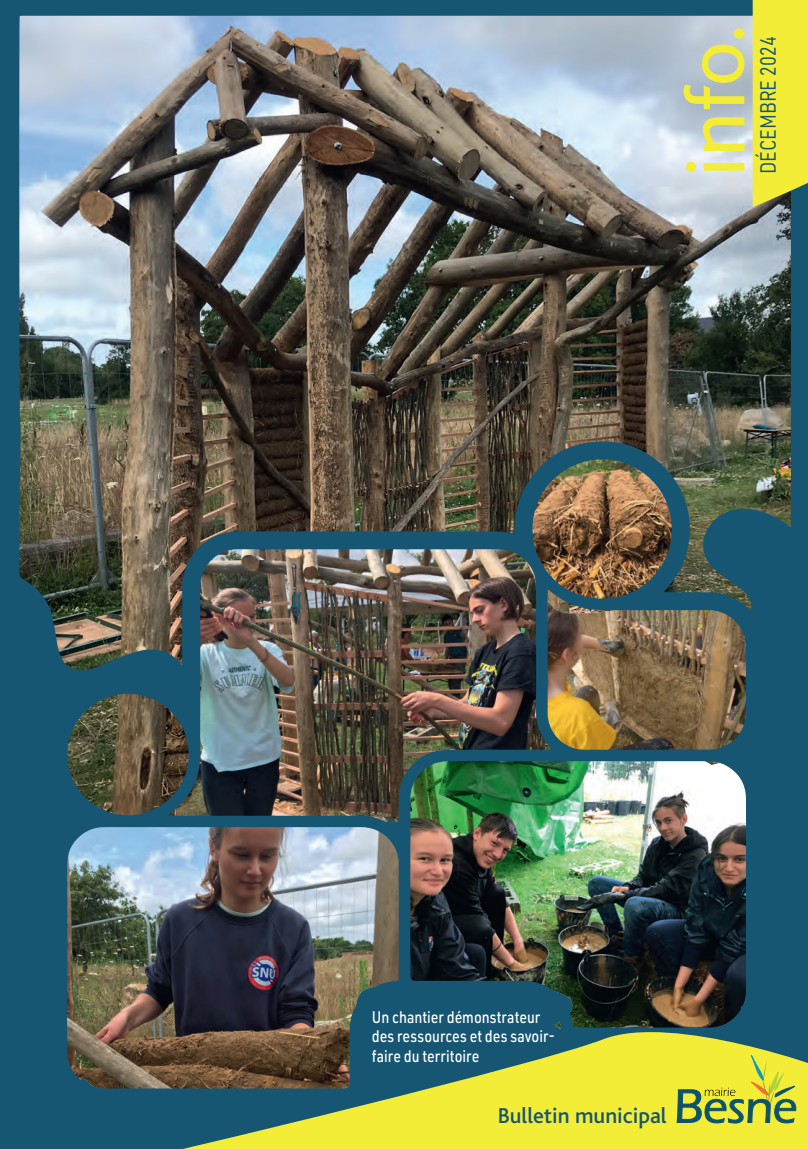
<style>
.page{position:relative;width:808px;height:1149px;background:#fff}
.page>*{position:absolute;margin:0;border:0;box-sizing:border-box;transform-origin:0 0}
.t1{font:500 22.5px "Bliss";color:#165672}
.t2{font:21.6px "URWDIN";color:#165672;scale:.85 1}
.t3{font:500 16.5px/19.5px "URWDIN";color:#fff;scale:.85 1}
</style>
<div class="page">
<img style="left:0;top:0;width:808px;height:1148px">
<div style="left:753px;top:0;width:55px;height:208px;background:#f4ed38"></div>
<svg style="left:686px;top:162px;width:58px;height:10px"></svg>
<svg style="left:703px;top:117px;width:41px;height:34px"></svg>
<svg style="left:683px;top:45px;width:61px;height:64px;background:#c8ce98"></svg>
<div style="left:734px;top:28px;width:10px;height:11px;background:#f4ed38;border-radius:50%"></div>
<svg style="left:90px;top:1011px;width:718px;height:137px;background:#818f4c"></svg>
<svg style="left:676px;top:996px;width:120px;height:127px;background:#8c9e4b"></svg>
<h2 class="t2" style="left:754px;top:174px;width:164px;rotate:-90deg">DÉCEMBRE 2024</h2>
<p class="t3" style="left:372px;top:1006px;width:217px">Un chantier démonstrateur des ressources et des savoir&shy;faire du territoire</p>
<h1 class="t1" style="left:498px;top:1103px;width:170px">Bulletin municipal</h1>
</div>
